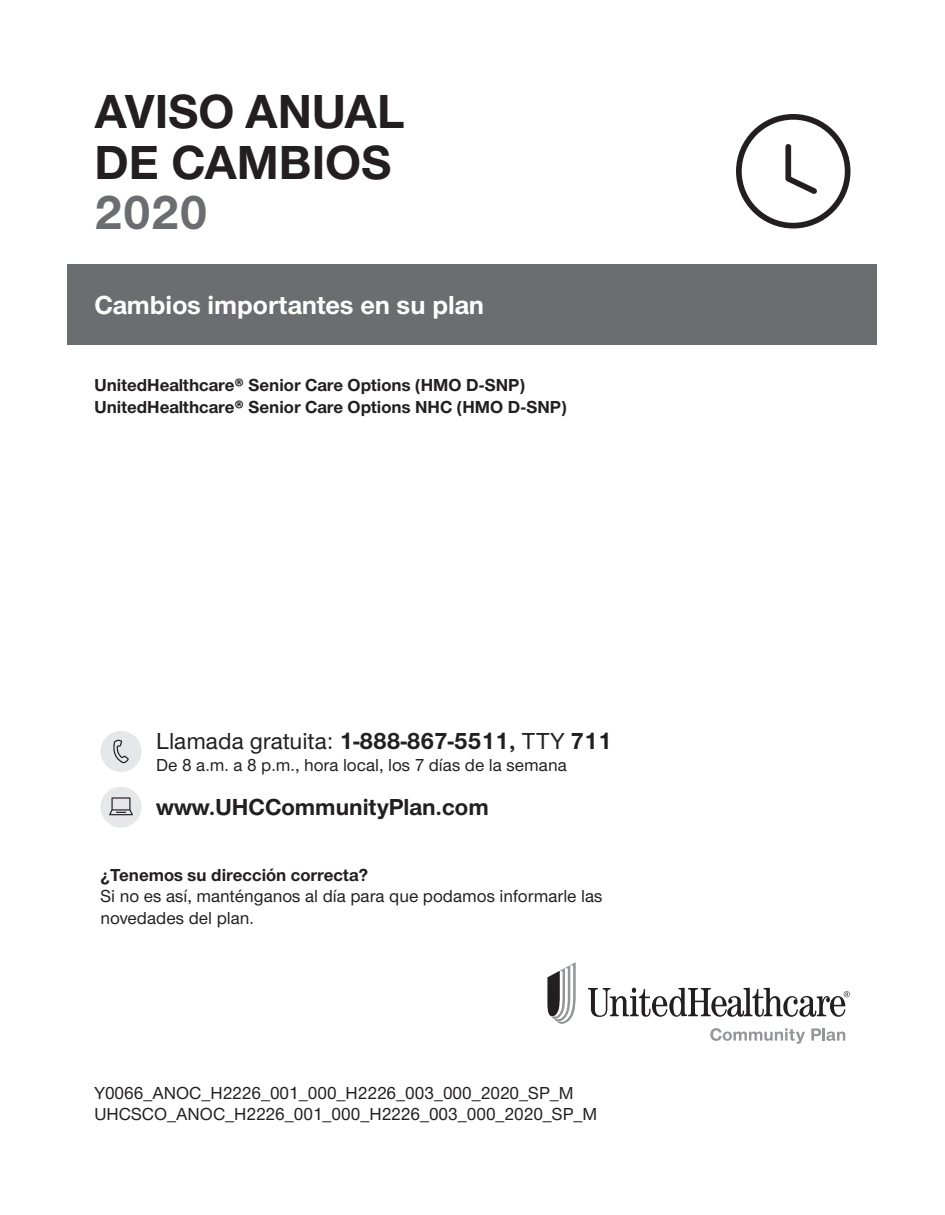
<style>
.page{position:relative;width:945px;height:1215px;background:#fff}
.page>*{position:absolute;margin:0;border:0;box-sizing:border-box;transform-origin:0 0}
.t1{font:700 49.5px/51px "UHC Sans";color:#231f20}
.t2{font:700 49.5px "UHC Sans";color:#6c6d70}
.t3{font:700 27px "UHC Sans";color:#fff}
.t4{font:500 24px "UHC Sans";color:#231f20}
.t5{font:700 24px "UHC Sans";color:#231f20}
.t6{font:500 18px/21.6px "UHC Sans";color:#231f20}
.t7{font:700 18px/21.6px "UHC Sans";color:#231f20}
.s1{font-weight:700}
</style>
<div class="page">
<div style="left:68px;top:264px;width:810px;height:81px;background:#6c6d70"></div>
<svg style="left:736px;top:114px;width:114px;height:114px"></svg>
<div style="left:101px;top:731px;width:41px;height:41px;background:#e6e7e9;border-radius:50%"></div>
<svg style="left:113px;top:740px;width:16px;height:23px"></svg>
<div style="left:101px;top:787px;width:41px;height:41px;background:#e6e7e9;border-radius:50%"></div>
<svg style="left:109px;top:797px;width:24px;height:18px"></svg>
<svg style="left:588px;top:988px;width:262px;height:29px"></svg>
<svg style="left:547px;top:962px;width:29px;height:62px"></svg>
<svg style="left:710px;top:1028px;width:95px;height:16px"></svg>
<svg style="left:811px;top:1028px;width:34px;height:13px"></svg>
<h1 class="t1" style="left:94px;top:84px;width:312px">AVISO ANUAL<br>DE CAMBIOS</h1>
<h1 class="t2" style="left:94px;top:180px;width:115px">2020</h1>
<h2 class="t3" style="left:94px;top:287px;width:391px">Cambios importantes en su plan</h2>
<p class="t7" style="left:94px;top:374px;width:474px">UnitedHealthcare® Senior Care Options (HMO D-SNP)<br>UnitedHealthcare® Senior Care Options NHC (HMO D-SNP)</p>
<h3 class="t4" style="left:156px;top:725px;width:457px">Llamada gratuita: <span class="s1">1-888-867-5511,</span> TTY <span class="s1">711</span></h3>
<p class="t6" style="left:156px;top:753px;width:412px">De 8 a.m. a 8 p.m., hora local, los 7 días de la semana</p>
<h3 class="t5" style="left:156px;top:791px;width:334px">www.UHCCommunityPlan.com</h3>
<p class="t7" style="left:100px;top:863px;width:269px">¿Tenemos su dirección correcta?</p>
<p class="t6" style="left:100px;top:885px;width:504px">Si no es así, manténganos al día para que podamos informarle las novedades del plan.</p>
<p class="t6" style="left:94px;top:1081px;width:504px">Y0066_ANOC_H2226_001_000_H2226_003_000_2020_SP_M<br>UHCSCO_ANOC_H2226_001_000_H2226_003_000_2020_SP_M</p>
</div>
